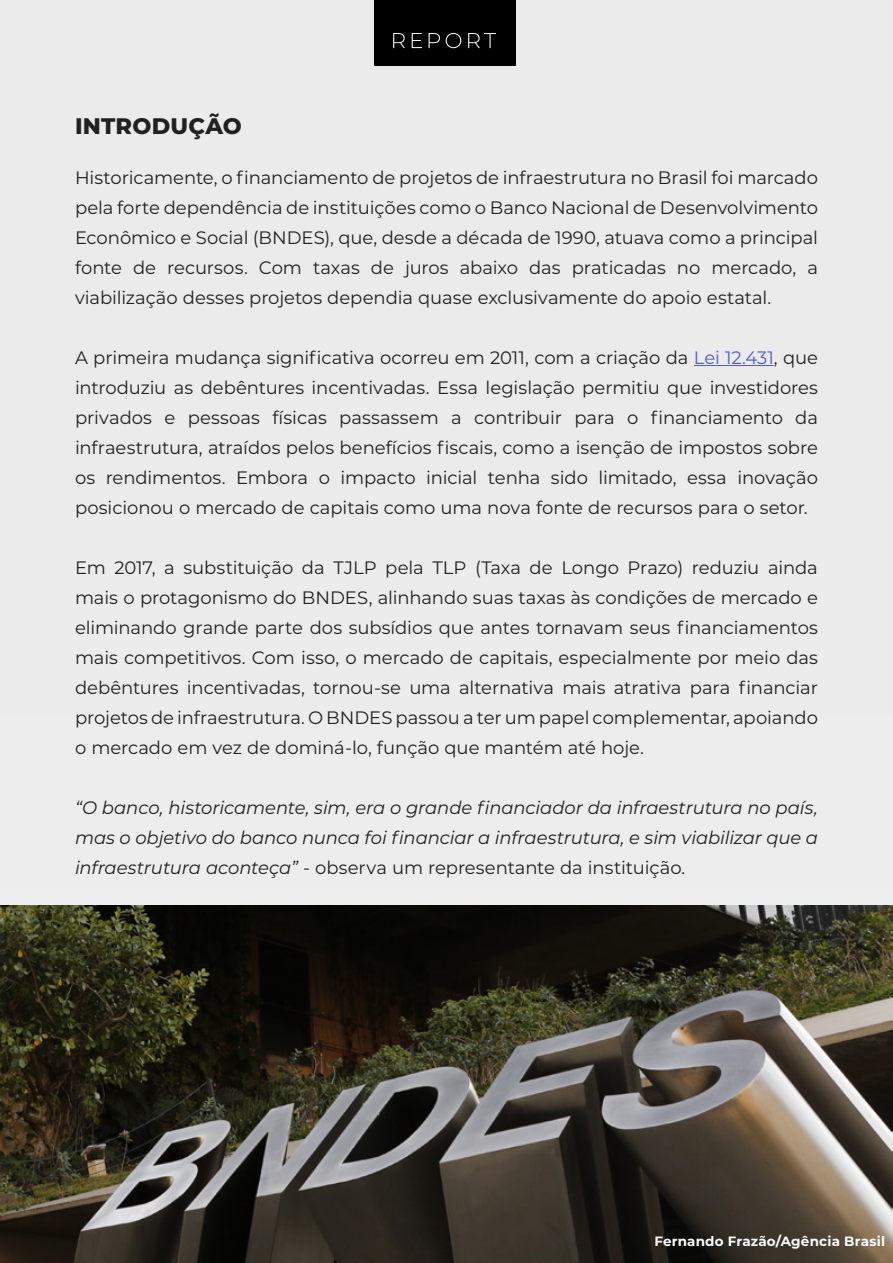
<style>
.page{position:relative;width:893px;height:1263px;background:#ebebeb}
.page>*{position:absolute;margin:0;border:0;box-sizing:border-box;transform-origin:0 0}
.t1{font:800 22.5px "Montserrat";letter-spacing:.01em;color:#212121}
.t2{font:18px/30px "Montserrat";letter-spacing:-.005em;color:#212121;text-align:justify}
.t3{font:italic 18px/30px "Montserrat";letter-spacing:-.01em;color:#212121;text-align:justify}
.t4{font:700 13.5px "Montserrat";letter-spacing:.015em;color:#fff}
.s1{color:#4f5cd6}
.s2{font-style:normal}
</style>
<div class="page">
<div style="left:374px;top:0;width:141px;height:66px;background:#000"></div>
<svg style="left:393px;top:33px;width:103px;height:15px"></svg>
<hr style="left:694px;top:365px;width:80px;height:1px;background:#4f5cd6">
<img style="left:0;top:906px;width:893px;height:357px">
<p class="t1" style="left:75px;top:110px;width:168px">INTRODUÇÃO</p>
<p class="t2" style="left:75px;top:162px;width:744px">Historicamente, o financiamento de projetos de infraestrutura no Brasil foi marcado pela forte dependência de instituições como o Banco Nacional de Desenvolvimento Econômico e Social (BNDES), que, desde a década de 1990, atuava como a principal fonte de recursos. Com taxas de juros abaixo das praticadas no mercado, a viabilização desses projetos dependia quase exclusivamente do apoio estatal.</p>
<p class="t2" style="left:75px;top:342px;width:744px">A primeira mudança significativa ocorreu em 2011, com a criação da <span class="s1">Lei 12.431</span>, que introduziu as debêntures incentivadas. Essa legislação permitiu que investidores privados e pessoas físicas passassem a contribuir para o financiamento da infraestrutura, atraídos pelos benefícios fiscais, como a isenção de impostos sobre os rendimentos. Embora o impacto inicial tenha sido limitado, essa inovação posicionou o mercado de capitais como uma nova fonte de recursos para o setor.</p>
<p class="t2" style="left:75px;top:552px;width:744px">Em 2017, a substituição da TJLP pela TLP (Taxa de Longo Prazo) reduziu ainda mais o protagonismo do BNDES, alinhando suas taxas às condições de mercado e eliminando grande parte dos subsídios que antes tornavam seus financiamentos mais competitivos. Com isso, o mercado de capitais, especialmente por meio das debêntures incentivadas, tornou-se uma alternativa mais atrativa para financiar projetos de infraestrutura. O BNDES passou a ter um papel complementar, apoiando o mercado em vez de dominá-lo, função que mantém até hoje.</p>
<p class="t3" style="left:75px;top:792px;width:744px">“O banco, historicamente, sim, era o grande financiador da infraestrutura no país, mas o objetivo do banco nunca foi financiar a infraestrutura, e sim viabilizar que a infraestrutura aconteça” <span class="s2">- observa um representante da instituição.</span></p>
<p class="t4" style="left:654px;top:1231px;width:232px">Fernando Frazão/Agência Brasil</p>
</div>
